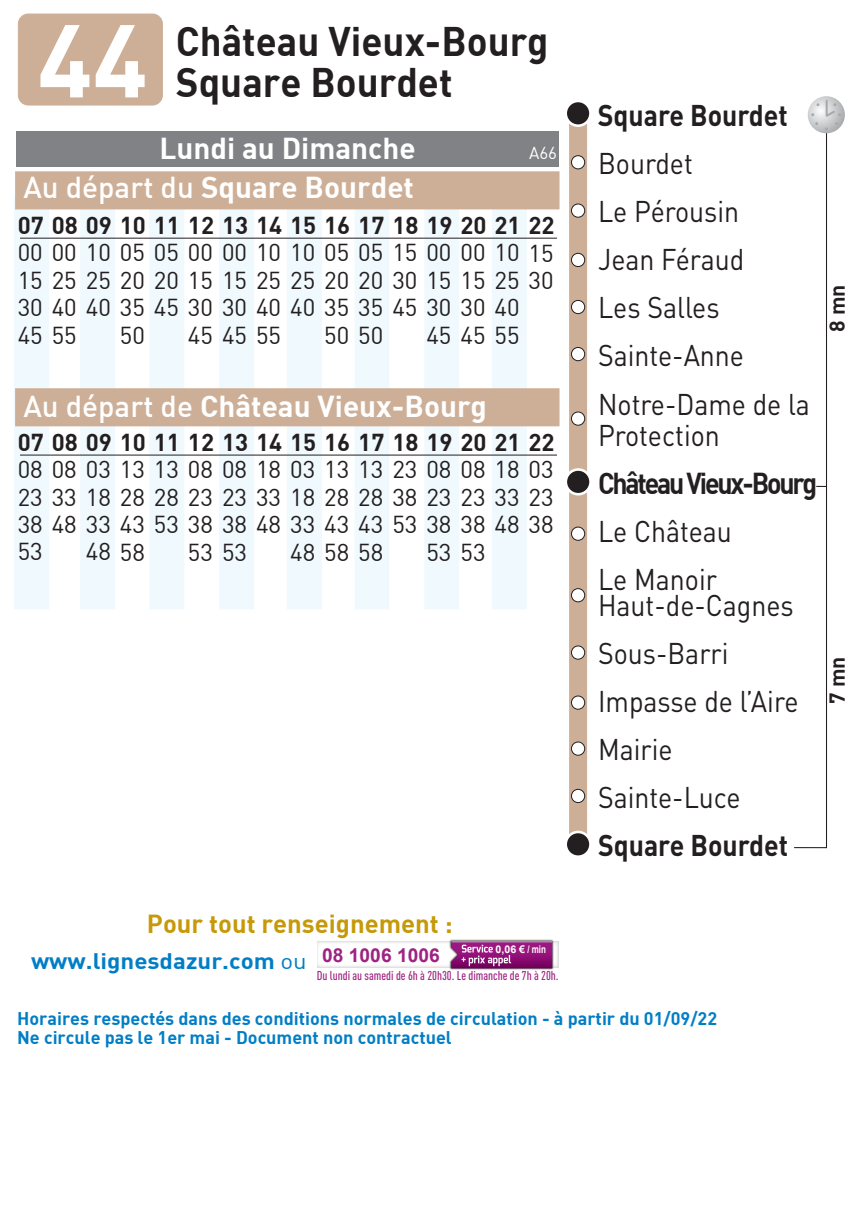
<style>
.page{position:relative;width:862px;height:1212px;background:#fff}
.page>*{position:absolute;margin:0;border:0;box-sizing:border-box;transform-origin:0 0}
.t1{font:101.48px "DIN Bold";color:#fff}
.t2{font:40.5px/40.7px "DIN Bold";color:#231f20;scale:.95 1}
.t3{font:29.7px/48.1px "DIN Pro";color:#231f20;scale:.9 1}
.t4{font:29.7px "DIN Bold";color:#fff}
.t5{font:700 29.7px "DIN Pro";color:#231f20;scale:.9 1}
.t6{font:29.7px "DIN Bold";letter-spacing:-.08em;color:#231f20;scale:.9 1}
.t7{font:25.65px "DIN Bold";color:#c69908}
.t8{font:24.07px/27.4px "DIN Regular";color:#231f20}
.t9{font:24.07px "DIN Bold";color:#231f20}
.t10{font:22.05px "DIN Bold";color:#007ec5;scale:1.09 1}
.t11{font:21.15px "DIN Bold";color:#231f20}
.t12{font:700 19.12px "Arial";color:#9e2382}
.t13{font:18px/19.1px "DIN Bold";color:#007ec5}
.t14{font:16.88px "DIN Regular";color:#fff}
.t15{font:500 condensed 12.6px "DIN Pro";color:#a02382}
.t16{font:700 10.58px "Arial";color:#fff}
.s1{font-family:"DIN Medium"}
.s2{font-family:"DIN Regular"}
</style>
<div class="page">
<div style="left:568px;top:119px;width:18px;height:724px;background:#cdaf97"></div>
<div style="left:571px;top:156px;width:13px;height:13px;background:#fff;border-radius:50%"></div>
<div style="left:571px;top:156px;width:13px;height:13px;border:1px solid #231f20;border-radius:50%"></div>
<div style="left:571px;top:204px;width:13px;height:13px;background:#fff;border-radius:50%"></div>
<div style="left:571px;top:204px;width:13px;height:13px;border:1px solid #231f20;border-radius:50%"></div>
<div style="left:571px;top:253px;width:13px;height:14px;background:#fff;border-radius:50%"></div>
<div style="left:571px;top:253px;width:13px;height:14px;border:1px solid #231f20;border-radius:50%"></div>
<div style="left:571px;top:300px;width:13px;height:14px;background:#fff;border-radius:50%"></div>
<div style="left:571px;top:300px;width:13px;height:14px;border:1px solid #231f20;border-radius:50%"></div>
<div style="left:571px;top:347px;width:13px;height:14px;background:#fff;border-radius:50%"></div>
<div style="left:571px;top:347px;width:13px;height:14px;border:1px solid #231f20;border-radius:50%"></div>
<div style="left:565px;top:469px;width:25px;height:25px;background:#231f20;border-radius:50%"></div>
<div style="left:564px;top:468px;width:27px;height:27px;border:3px solid #fff;border-radius:50%"></div>
<div style="left:565px;top:101px;width:25px;height:25px;background:#231f20;border-radius:50%"></div>
<div style="left:564px;top:100px;width:27px;height:27px;border:3px solid #fff;border-radius:50%"></div>
<div style="left:565px;top:832px;width:25px;height:25px;background:#231f20;border-radius:50%"></div>
<div style="left:564px;top:831px;width:27px;height:27px;border:3px solid #fff;border-radius:50%"></div>
<div style="left:571px;top:412px;width:13px;height:13px;background:#fff;border-radius:50%"></div>
<div style="left:571px;top:412px;width:13px;height:13px;border:1px solid #231f20;border-radius:50%"></div>
<div style="left:571px;top:527px;width:13px;height:13px;background:#fff;border-radius:50%"></div>
<div style="left:571px;top:527px;width:13px;height:13px;border:1px solid #231f20;border-radius:50%"></div>
<div style="left:571px;top:589px;width:13px;height:13px;background:#fff;border-radius:50%"></div>
<div style="left:571px;top:588px;width:13px;height:14px;border:1px solid #231f20;border-radius:50%"></div>
<div style="left:571px;top:646px;width:13px;height:13px;background:#fff;border-radius:50%"></div>
<div style="left:571px;top:646px;width:13px;height:13px;border:1px solid #231f20;border-radius:50%"></div>
<div style="left:571px;top:696px;width:13px;height:13px;background:#fff;border-radius:50%"></div>
<div style="left:571px;top:696px;width:13px;height:13px;border:1px solid #231f20;border-radius:50%"></div>
<div style="left:571px;top:742px;width:13px;height:13px;background:#fff;border-radius:50%"></div>
<div style="left:571px;top:742px;width:13px;height:13px;border:1px solid #231f20;border-radius:50%"></div>
<div style="left:571px;top:789px;width:13px;height:13px;background:#fff;border-radius:50%"></div>
<div style="left:571px;top:789px;width:13px;height:14px;border:1px solid #231f20;border-radius:50%"></div>
<svg style="left:807px;top:96px;width:37px;height:37px"></svg>
<svg style="left:794px;top:101px;width:46px;height:748px"></svg>
<div style="left:18px;top:14px;width:144px;height:91px;background:#cdaf97;border-radius:10px"></div>
<div style="left:18px;top:14px;width:144px;height:91px;border:1px solid #cdaf97;border-radius:10px"></div>
<img style="left:448px;top:939px;width:106px;height:31px">
<svg style="left:451px;top:941px;width:101px;height:27px;background:#9b2f86"></svg>
<div style="left:15px;top:196px;width:34px;height:413px;background:#f0f9fd"></div>
<div style="left:81px;top:196px;width:34px;height:413px;background:#f0f9fd"></div>
<div style="left:150px;top:196px;width:34px;height:413px;background:#f0f9fd"></div>
<div style="left:219px;top:196px;width:35px;height:413px;background:#f0f9fd"></div>
<div style="left:287px;top:196px;width:34px;height:413px;background:#f0f9fd"></div>
<div style="left:354px;top:196px;width:35px;height:413px;background:#f0f9fd"></div>
<div style="left:424px;top:196px;width:34px;height:413px;background:#f0f9fd"></div>
<div style="left:492px;top:196px;width:34px;height:413px;background:#f0f9fd"></div>
<div style="left:16px;top:131px;width:542px;height:36px;background:#808285"></div>
<div style="left:15px;top:171px;width:544px;height:38px;background:#cdaf97;border:2px solid #cdaf97"></div>
<div style="left:15px;top:388px;width:544px;height:38px;background:#cdaf97;border:2px solid #cdaf97"></div>
<hr style="left:20px;top:238px;width:536px;height:1px;background:#231f20">
<hr style="left:20px;top:455px;width:536px;height:1px;background:#231f20">
<h1 class="t1" style="left:37px;top:-6px;width:112px">44</h1>
<h2 class="t2" style="left:176px;top:20px;width:393px">Château Vieux-Bourg<br>Square Bourdet</h2>
<p class="t4" style="left:159px;top:129px;width:257px">Lundi au Dimanche</p>
<p class="t14" style="left:528px;top:142px;width:30px">A66</p>
<p class="t4" style="left:23px;top:168px;width:392px"><span class="s1">Au départ du</span> Square Bourdet</p>
<p class="t9" style="left:18px;top:209px;width:538px">07 08 09 10 11 12 13 14 15 16 17 18 19 20 21 22</p>
<p class="t8" style="left:18px;top:238px;width:537px">00 00 10 05 05 00 00 10 10 05 05 15 00 00 10 15<br>15 25 25 20 20 15 15 25 25 20 20 30 15 15 25 30<br>30 40 40 35 45 30 30 40 40 35 35 45 30 30 40<br>45 55</p>
<p class="t8" style="left:120px;top:321px;width:27px">50</p>
<p class="t8" style="left:188px;top:321px;width:95px">45 45 55</p>
<p class="t8" style="left:324px;top:321px;width:61px">50 50</p>
<p class="t8" style="left:426px;top:321px;width:95px">45 45 55</p>
<p class="t4" style="left:23px;top:387px;width:465px"><span class="s1">Au départ de</span> Château Vieux-Bourg</p>
<p class="t9" style="left:18px;top:426px;width:538px">07 08 09 10 11 12 13 14 15 16 17 18 19 20 21 22</p>
<p class="t8" style="left:18px;top:455px;width:537px;text-align:justify">08 08 03 13 13 08 08 18 03 13 13 23 08 08 18 03<br>23 33 18 28 28 23 23 33 18 28 28 38 23 23 33 23<br>38 48 33 43 53 38 38 48 33 43 43 53 38 38 48 38<br>53</p>
<p class="t8" style="left:86px;top:538px;width:61px">48 58</p>
<p class="t8" style="left:188px;top:538px;width:61px">53 53</p>
<p class="t8" style="left:290px;top:538px;width:95px">48 58 58</p>
<p class="t8" style="left:426px;top:538px;width:61px">53 53</p>
<p class="t5" style="left:597px;top:90px;width:213px">Square Bourdet</p>
<p class="t3" style="left:597px;top:138px;width:237px">Bourdet<br>Le Pérousin<br>Jean Féraud<br>Les Salles<br>Sainte-Anne<br>Notre-Dame de la</p>
<p class="t3" style="left:597px;top:410px;width:137px">Protection</p>
<p class="t6" style="left:597px;top:464px;width:245px">Château Vieux-Bourg</p>
<p class="t3" style="left:597px;top:506px;width:150px">Le Château<br>Le Manoir</p>
<p class="t3" style="left:597px;top:580px;width:224px">Haut-de-Cagnes<br>Sous-Barri<br>Impasse de l’Aire<br>Mairie<br>Sainte-Luce</p>
<p class="t5" style="left:597px;top:821px;width:213px">Square Bourdet</p>
<p class="t11" style="left:822px;top:332px;width:49px;rotate:-90deg">8 mn</p>
<p class="t11" style="left:822px;top:703px;width:49px;rotate:-90deg">7 mn</p>
<p class="t7" style="left:147px;top:907px;width:307px">Pour tout renseignement :</p>
<p class="t10" style="left:31px;top:946px;width:254px">www.lignesdazur.com <span class="s2">ou</span></p>
<p class="t16" style="left:495px;top:941px;width:52px">0,06 € / min</p>
<p class="t12" style="left:322px;top:941px;width:119px">08 1006 1006</p>
<p class="t15" style="left:316px;top:966px;width:243px">Du lundi au samedi de 6h à 20h30. Le dimanche de 7h à 20h.</p>
<p class="t13" style="left:17px;top:1008px;width:701px">Horaires respectés dans des conditions normales de circulation - à partir du 01/09/22<br>Ne circule pas le 1er mai - Document non contractuel</p>
</div>
